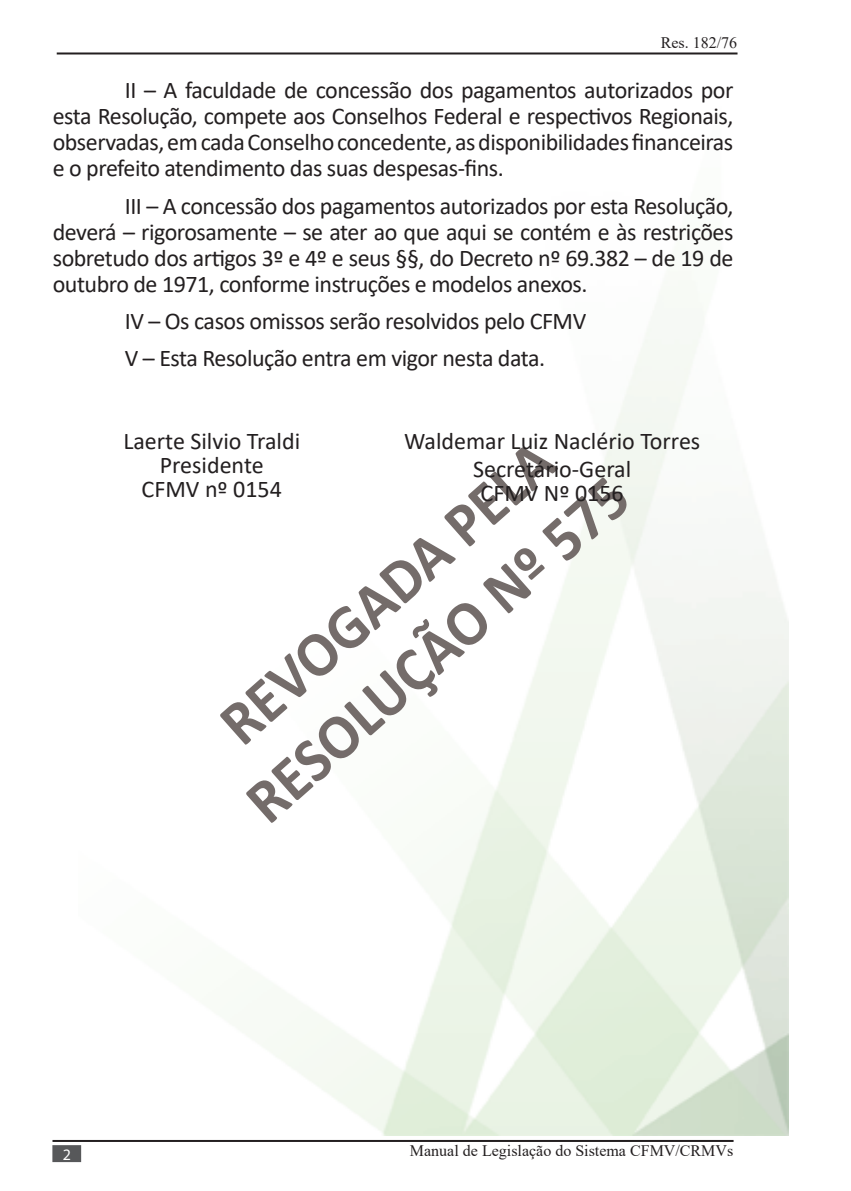
<style>
.page{position:relative;width:851px;height:1191px;background:#fff}
.page>*{position:absolute;margin:0;border:0;box-sizing:border-box;transform-origin:0 0}
.t1{font:700 63.2px/75.6px "Calibri";color:#746c6a;text-align:center;scale:.95 1}
.t2{font:24px/26px "Calibri";letter-spacing:-.02em;color:#231f20;text-align:justify}
.t3{font:24px/28px "Calibri";color:#231f20;text-align:center}
.t4{font:16px "Times New Roman";color:#231f20}
.t5{font:16px "Myriad Pro";color:#fff}
</style>
<div class="page">
<hr style="left:57px;top:52px;width:680px;height:2px;background:#231f20">
<hr style="left:52px;top:1140px;width:681px;height:2px;background:#231f20">
<div style="left:52px;top:1145px;width:29px;height:17px;background:#57585a;border:2px solid #57585a"></div>
<p class="t4" style="left:660px;top:31px;width:78px">Res. 182/76</p>
<p class="t2" style="left:53px;top:77px;width:682px;text-indent:72px">II – A faculdade de concessão dos pagamentos autorizados por esta Resolução, compete aos Conselhos Federal e respectivos Regionais, observadas, em cada Conselho concedente, as disponibilidades financeiras e o prefeito atendimento das suas despesas-fins.</p>
<p class="t2" style="left:53px;top:192px;width:682px;text-indent:72px">III – A concessão dos pagamentos autorizados por esta Resolução, deverá – rigorosamente – se ater ao que aqui se contém e às restrições sobretudo dos artigos 3º e 4º e seus §§, do Decreto nº 69.382 – de 19 de outubro de 1971, conforme instruções e modelos anexos.</p>
<p class="t2" style="left:125px;top:307px;width:463px">IV – Os casos omissos serão resolvidos pelo CFMV</p>
<p class="t2" style="left:125px;top:345px;width:422px">V – Esta Resolução entra em vigor nesta data.</p>
<p class="t3" style="left:404px;top:426px;width:298px">Waldemar Luiz Naclério Torres<br>Secretário-Geral</p>
<p class="t3" style="left:480px;top:478px;width:145px">CFMV Nº 0156</p>
<p class="t3" style="left:123px;top:426px;width:178px">Laerte Silvio Traldi</p>
<p class="t3" style="left:160px;top:450px;width:105px">Presidente</p>
<p class="t3" style="left:142px;top:474px;width:142px">CFMV nº 0154</p>
<h1 class="t1" style="left:179px;top:727px;width:514px;rotate:-42deg">REVOGADA PELA<br>RESOLUÇÃO Nº 575</h1>
<p class="t5" style="left:63px;top:1145px;width:10px">2</p>
<p class="t4" style="left:410px;top:1139px;width:325px">Manual de Legislação do Sistema CFMV/CRMVs</p>
</div>
